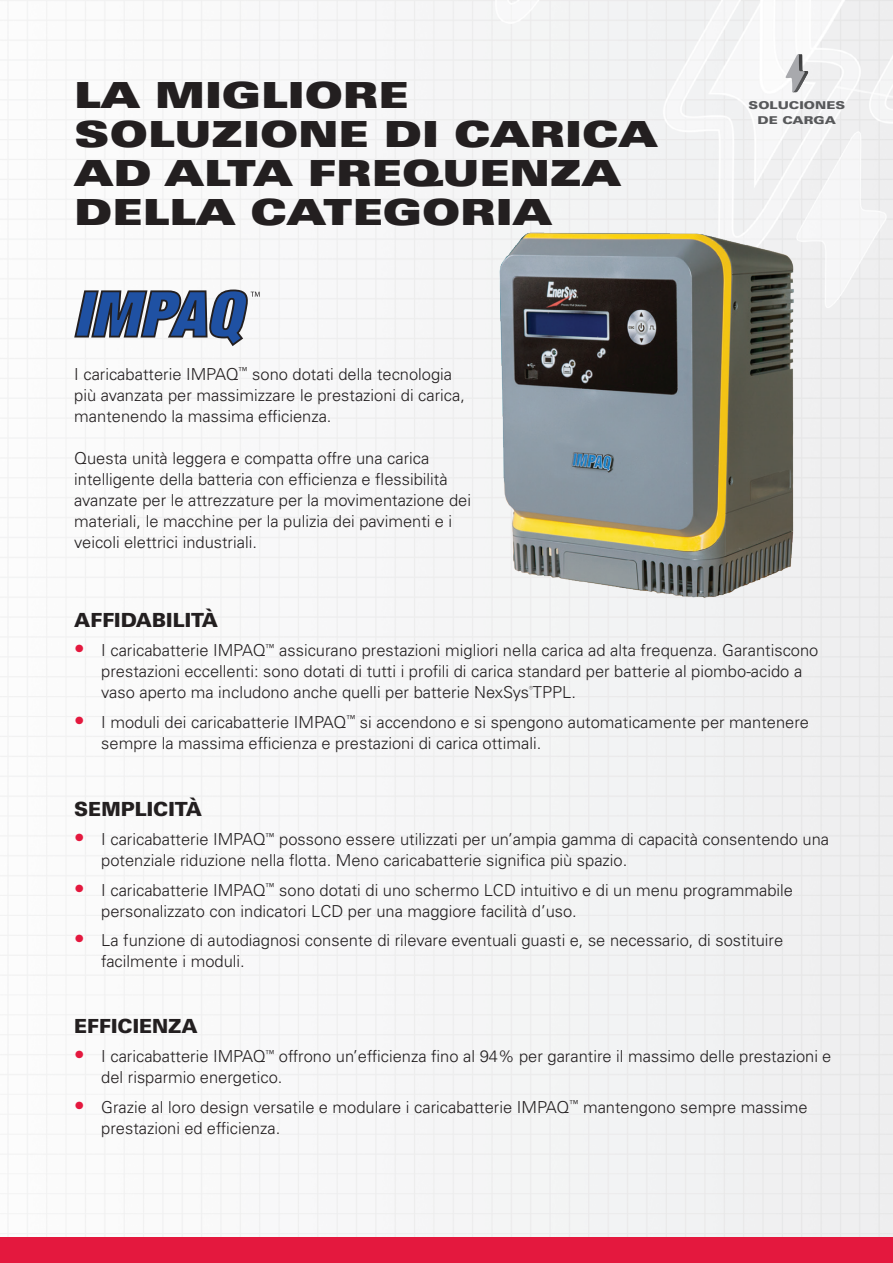
<style>
.page{position:relative;width:893px;height:1263px;background:#fff}
.page>*{position:absolute;margin:0;border:0;box-sizing:border-box;transform-origin:0 0}
.t1{font:36px/39px "Univers LT Pro X Black Ext";color:#231f20}
.t2{font:900 19.5px "Univers LT Pro 75";color:#231f20}
.t3{font:300 16.5px/21px "Univers LT Pro 45";color:#231f20}
.t4{font:900 10.8px/15px "Univers LT Pro 75";color:#57585a;text-align:center;scale:1.25 1}
.s1{font-size:21px;color:#e4183e}
</style>
<div class="page">
<div style="left:0;top:0;width:893px;height:1238px;background:#f5f5f6"></div>
<div style="left:0;top:1238px;width:893px;height:25px;background:#e4183e"></div>
<img style="left:456px;top:225px;width:368px;height:409px">
<svg style="left:74px;top:289px;width:186px;height:57px"></svg>
<svg style="left:785px;top:54px;width:23px;height:38px"></svg>
<h1 class="t1" style="left:74px;top:75px;width:585px">LA MIGLIORE<br>SOLUZIONE DI CARICA<br>AD ALTA FREQUENZA<br>DELLA CATEGORIA</h1>
<p class="t3" style="left:74px;top:363px;width:392px">I caricabatterie IMPAQ<sup>™</sup> sono dotati della tecnologia più avanzata per massimizzare le prestazioni di carica, mantenendo la massima efficienza.</p>
<p class="t3" style="left:74px;top:447px;width:398px">Questa unità leggera e compatta offre una carica intelligente della batteria con efficienza e flessibilità avanzate per le attrezzature per la movimentazione dei materiali, le macchine per la pulizia dei pavimenti e i veicoli elettrici industriali.</p>
<p class="t4" style="left:749px;top:97px;width:79px">SOLUCIONES<br>DE CARGA</p>
<p class="t2" style="left:74px;top:606px;width:145px">AFFIDABILITÀ</p>
<p class="t3" style="left:101px;top:639px;width:719px;text-indent:-27px"><span class="s1">•</span> I caricabatterie IMPAQ<sup>™</sup> assicurano prestazioni migliori nella carica ad alta frequenza. Garantiscono prestazioni eccellenti: sono dotati di tutti i profili di carica standard per batterie al piombo-acido a vaso aperto ma includono anche quelli per batterie NexSys<sup>®</sup>TPPL.</p>
<p class="t3" style="left:101px;top:711px;width:709px;text-indent:-27px"><span class="s1">•</span> I moduli dei caricabatterie IMPAQ<sup>™</sup> si accendono e si spengono automaticamente per mantenere sempre la massima efficienza e prestazioni di carica ottimali.</p>
<p class="t2" style="left:74px;top:795px;width:129px">SEMPLICITÀ</p>
<p class="t3" style="left:101px;top:829px;width:729px;text-indent:-27px"><span class="s1">•</span> I caricabatterie IMPAQ<sup>™</sup> possono essere utilizzati per un’ampia gamma di capacità consentendo una potenziale riduzione nella flotta. Meno caricabatterie significa più spazio.</p>
<p class="t3" style="left:101px;top:879px;width:693px;text-indent:-27px"><span class="s1">•</span> I caricabatterie IMPAQ<sup>™</sup> sono dotati di uno schermo LCD intuitivo e di un menu programmabile personalizzato con indicatori LCD per una maggiore facilità d’uso.</p>
<p class="t3" style="left:101px;top:930px;width:683px;text-indent:-27px"><span class="s1">•</span> La funzione di autodiagnosi consente di rilevare eventuali guasti e, se necessario, di sostituire facilmente i moduli.</p>
<p class="t2" style="left:74px;top:1012px;width:125px">EFFICIENZA</p>
<p class="t3" style="left:101px;top:1045px;width:732px;text-indent:-27px"><span class="s1">•</span> I caricabatterie IMPAQ<sup>™</sup> offrono un’efficienza fino al 94% per garantire il massimo delle prestazioni e del risparmio energetico.</p>
<p class="t3" style="left:101px;top:1096px;width:708px;text-indent:-27px"><span class="s1">•</span> Grazie al loro design versatile e modulare i caricabatterie IMPAQ<sup>™</sup> mantengono sempre massime prestazioni ed efficienza.</p>
</div>
